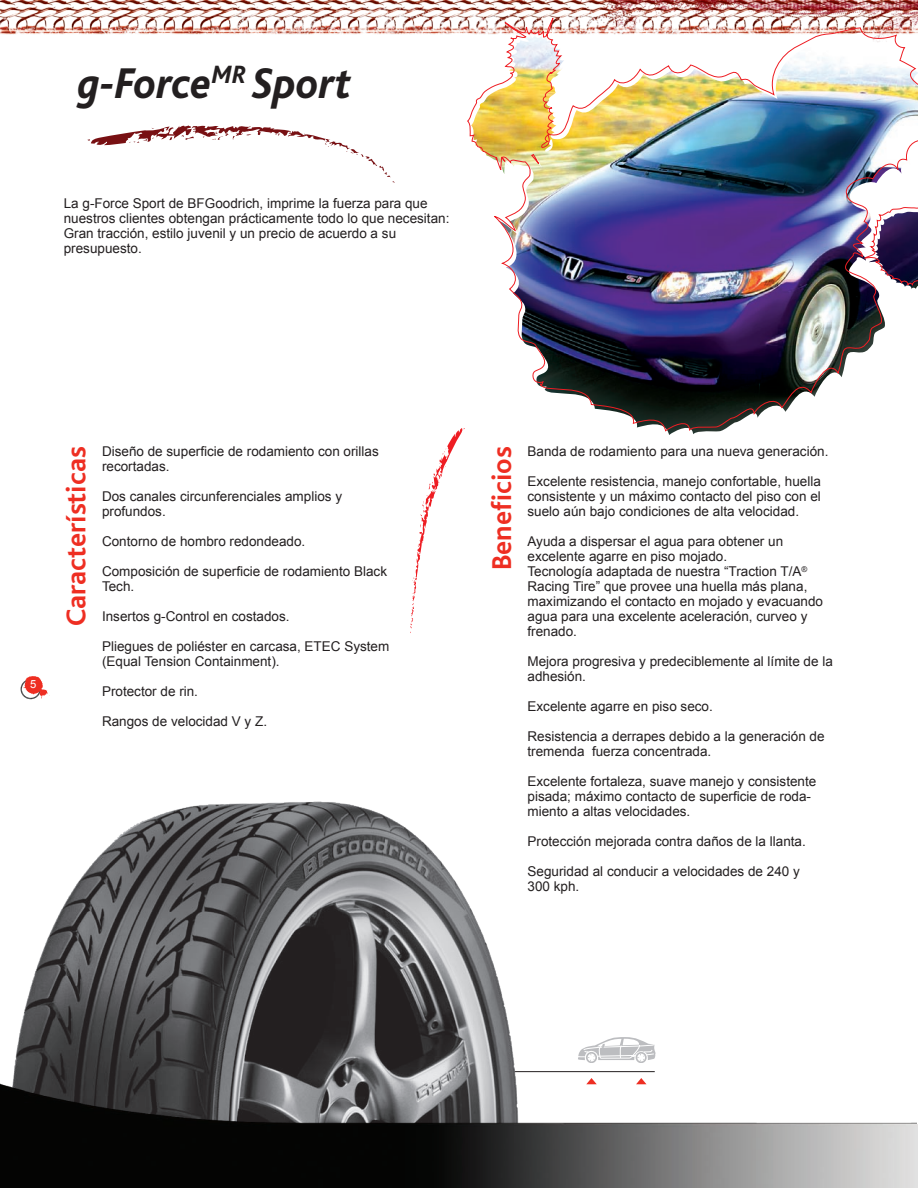
<style>
.page{position:relative;width:918px;height:1188px;background:#fff}
.page>*{position:absolute;margin:0;border:0;box-sizing:border-box;transform-origin:0 0}
.t1{font:italic 800 45px "Bliss";color:#231f20;scale:.93 1}
.t2{font:700 28.5px "Bliss";color:#ee2e22}
.t3{font:13.5px/15px "Arial";color:#231f20}
.t4{font:11.25px "Arial";color:#fff}
</style>
<div class="page">
<svg style="left:87px;top:125px;width:308px;height:58px"></svg>
<svg style="left:21px;top:676px;width:29px;height:23px"></svg>
<img style="left:0;top:0;width:918px;height:35px">
<svg style="left:410px;top:428px;width:55px;height:205px"></svg>
<img style="left:15px;top:801px;width:499px;height:256px">
<svg style="left:578px;top:1037px;width:78px;height:20px"></svg>
<img style="left:0;top:1057px;width:918px;height:131px">
<img style="left:467px;top:10px;width:450px;height:421px">
<svg style="left:917px;top:1057px;width:1px;height:66px"></svg>
<svg style="left:917px;top:10px;width:1px;height:277px"></svg>
<h1 class="t1" style="left:79px;top:60px;width:295px">g-Force<sup>MR</sup> Sport</h1>
<p class="t3" style="left:64px;top:195px;width:387px">La g-Force Sport de BFGoodrich, imprime la fuerza para que nuestros clientes obtengan prácticamente todo lo que necesitan:<br>Gran tracción, estilo juvenil y un precio de acuerdo a su presupuesto.</p>
<p class="t4" style="left:30px;top:677px;width:8px">5</p>
<h2 class="t2" style="left:61px;top:626px;width:181px;rotate:-90deg">Características</h2>
<p class="t3" style="left:102px;top:444px;width:278px">Diseño de superficie de rodamiento con orillas recortadas.</p>
<p class="t3" style="left:102px;top:489px;width:242px">Dos canales circunferenciales amplios y profundos.</p>
<p class="t3" style="left:102px;top:534px;width:205px">Contorno de hombro redondeado.</p>
<p class="t3" style="left:102px;top:564px;width:287px">Composición de superficie de rodamiento Black<br>Tech.</p>
<p class="t3" style="left:102px;top:609px;width:189px">Insertos g-Control en costados.</p>
<p class="t3" style="left:102px;top:639px;width:289px">Pliegues de poliéster en carcasa, ETEC System (Equal Tension Containment).</p>
<p class="t3" style="left:102px;top:684px;width:98px">Protector de rin.</p>
<p class="t3" style="left:102px;top:714px;width:167px">Rangos de velocidad V y Z.</p>
<h2 class="t2" style="left:487px;top:570px;width:125px;rotate:-90deg">Beneficios</h2>
<p class="t3" style="left:528px;top:444px;width:302px">Banda de rodamiento para una nueva generación.</p>
<p class="t3" style="left:528px;top:474px;width:295px;text-align:justify">Excelente resistencia, manejo confortable, huella consistente y un máximo contacto del piso con el suelo aún bajo condiciones de alta velocidad.</p>
<p class="t3" style="left:528px;top:534px;width:297px">Ayuda a dispersar el agua para obtener un excelente agarre en piso mojado.<br>Tecnología adaptada de nuestra “Traction T/A<sup>® </sup>Racing Tire” que provee una huella más plana, maximizando el contacto en mojado y evacuando agua para una excelente aceleración, curveo y frenado.</p>
<p class="t3" style="left:528px;top:654px;width:307px">Mejora progresiva y predeciblemente al límite de la adhesión.</p>
<p class="t3" style="left:528px;top:699px;width:187px">Excelente agarre en piso seco.</p>
<p class="t3" style="left:528px;top:729px;width:299px">Resistencia a derrapes debido a la generación de tremenda fuerza concentrada.</p>
<p class="t3" style="left:528px;top:774px;width:290px">Excelente fortaleza, suave manejo y consistente pisada; máximo contacto de superficie de roda&shy;miento a altas velocidades.</p>
<p class="t3" style="left:528px;top:834px;width:280px">Protección mejorada contra daños de la llanta.</p>
<p class="t3" style="left:528px;top:864px;width:274px">Seguridad al conducir a velocidades de 240 y<br>300 kph.</p>
</div>
